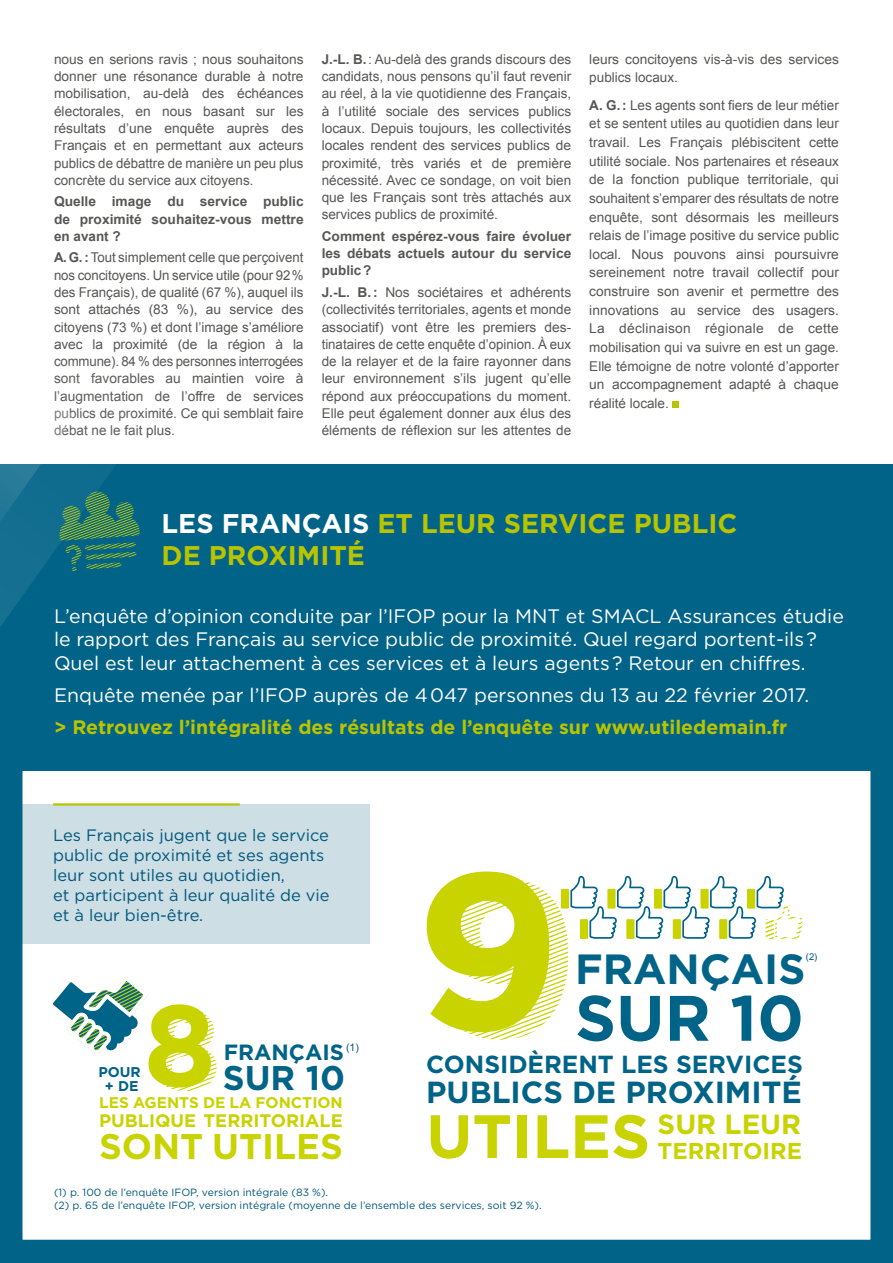
<style>
.page{position:relative;width:893px;height:1263px;background:#fff}
.page>*{position:absolute;margin:0;border:0;box-sizing:border-box;transform-origin:0 0}
.t1{font:700 222px "Gotham";color:#c8d300}
.t2{font:700 64.05px "Gotham";color:#006388}
.t3{font:700 61.05px "Gotham";color:#c8d300}
.t4{font:700 42.15px "Gotham";color:#006388}
.t5{font:700 35.55px "Gotham";color:#c8d300}
.t6{font:700 34.2px "Gotham";color:#006388}
.t7{font:700 30.45px "Gotham";color:#006388}
.t8{font:700 27.75px "Gotham";color:#c8d300}
.t9{font:700 27px/32.4px "Gotham";color:#b9c400}
.t10{font:700 24.75px "Gotham";color:#006388}
.t11{font:700 22.95px "Gotham";color:#c8d300}
.t12{font:700 22.05px "Gotham";color:#006388}
.t13{font:19.5px/23.4px "Gotham";color:#fff}
.t14{font:700 19.5px "Gotham";color:#b9c400}
.t15{font:700 18.15px "Gotham";color:#c8d300}
.t16{font:16.5px/19.8px "Gotham";color:#00577b}
.t17{font:700 15.45px "Gotham";color:#c8d300}
.t18{font:700 14.1px/15px "Gotham";color:#006388;text-align:center}
.t19{font:13.5px/17.2px "Arial";color:#575756;text-align:justify}
.t20{font:700 13.5px/17.2px "Arial";color:#575756;text-align:justify}
.t21{font:10.5px/12.6px "Gotham";color:#00577b}
.t22{font:10.5px "Arial";color:#00577b}
.t23{font:9.3px "Arial";color:#00577b}
.s1{font-weight:700}
.s2{color:#fff}
</style>
<div class="page">
<div style="left:14px;top:804px;width:356px;height:140px;background:#cddee5"></div>
<svg style="left:673px;top:402px;width:6px;height:6px"></svg>
<div style="left:0;top:465px;width:893px;height:306px;background:#006387"></div>
<hr style="left:53px;top:803px;width:187px;height:2px;background:#b9c400">
<svg style="left:53px;top:981px;width:164px;height:110px"></svg>
<svg style="left:446px;top:875px;width:357px;height:165px"></svg>
<div style="left:0;top:745px;width:893px;height:517px;border:22px solid #006387"></div>
<svg style="left:0;top:464px;width:188px;height:163px"></svg>
<div style="left:0;top:707px;width:9px;height:556px;background:#006387"></div>
<div style="left:0;top:1257px;width:893px;height:6px;background:#006387"></div>
<svg style="left:0;top:464px;width:140px;height:108px"></svg>
<p class="t19" style="left:54px;top:51px;width:251px">nous en serions ravis ; nous souhaitons donner une résonance durable à notre mobilisation, au-delà des échéances électorales, en nous basant sur les résultats d’une enquête auprès des Français et en permettant aux acteurs publics de débattre de manière un peu plus concrète du service aux citoyens.</p>
<p class="t20" style="left:54px;top:193px;width:251px">Quelle image du service public de proximité souhaitez-vous mettre en avant ?</p>
<p class="t19" style="left:54px;top:249px;width:251px"><span class="s1">A. G. :</span> Tout simplement celle que perçoivent nos concitoyens. Un service utile (pour 92% des Français), de qualité (67 %), auquel ils sont attachés (83 %), au service des citoyens (73 %) et dont l’image s’améliore avec la proximité (de la région à la commune). 84 % des personnes interrogées sont favorables au maintien voire à l’augmentation de l’offre de services publics de proximité. Ce qui semblait faire débat ne le fait plus.</p>
<p class="t19" style="left:322px;top:51px;width:251px"><span class="s1">J.-L. B.</span>: Au-delà des grands discours des candidats, nous pensons qu’il faut revenir au réel, à la vie quotidienne des Français, à l’utilité sociale des services publics locaux. Depuis toujours, les collectivités locales rendent des services publics de proximité, très variés et de première nécessité. Avec ce sondage, on voit bien que les Français sont très attachés aux services publics de proximité.</p>
<p class="t20" style="left:322px;top:228px;width:251px">Comment espérez-vous faire évoluer les débats actuels autour du service public?</p>
<p class="t19" style="left:322px;top:284px;width:251px"><span class="s1">J.-L. B.:</span> Nos sociétaires et adhérents (collectivités territoriales, agents et monde associatif) vont être les premiers des&shy;tinataires de cette enquête d’opinion. À eux de la relayer et de la faire rayonner dans leur environnement s’ils jugent qu’elle répond aux préoccupations du moment.<br>Elle peut également donner aux élus des éléments de réflexion sur les attentes de</p>
<p class="t19" style="left:589px;top:50px;width:251px;line-height:18.6px">leurs concitoyens vis-à-vis des services publics locaux.</p>
<p class="t19" style="left:589px;top:96px;width:251px;line-height:18.6px"><span class="s1">A. G.:</span> Les agents sont fiers de leur métier et se sentent utiles au quotidien dans leur travail. Les Français plébiscitent cette utilité sociale. Nos partenaires et réseaux de la fonction publique territoriale, qui souhaitent s’emparer des résultats de notre enquête, sont désormais les meilleurs relais de l’image positive du service public local. Nous pouvons ainsi poursuivre sereinement notre travail collectif pour construire son avenir et permettre des innovations au service des usagers.<br>La déclinaison régionale de cette mobilisation qui va suivre en est un gage.<br>Elle témoigne de notre volonté d’apporter un accompagnement adapté à chaque réalité locale.</p>
<h3 class="t9" style="left:162px;top:506px;width:577px"><span class="s2">LES FRANÇAIS</span> ET LEUR SERVICE PUBLIC<br>DE PROXIMITÉ</h3>
<p class="t13" style="left:54px;top:604px;width:791px">L’enquête d’opinion conduite par l’IFOP pour la MNT et SMACL Assurances étudie le rapport des Français au service public de proximité. Quel regard portent-ils?<br>Quel est leur attachement à ces services et à leurs agents? Retour en chiffres.</p>
<h3 class="t13" style="left:54px;top:683px;width:757px">Enquête menée par l’IFOP auprès de 4047 personnes du 13 au 22 février 2017.</h3>
<h3 class="t14" style="left:54px;top:715px;width:735px">&gt; Retrouvez l’intégralité des résultats de l’enquête sur www.utiledemain.fr</h3>
<p class="t16" style="left:53px;top:825px;width:278px">Les Français jugent que le service public de proximité et ses agents leur sont utiles au quotidien,<br>et participent à leur qualité de vie et à leur bien-être.</p>
<p class="t22" style="left:346px;top:1041px;width:14px">(1)</p>
<h3 class="t12" style="left:224px;top:1039px;width:122px">FRANÇAIS</h3>
<h3 class="t6" style="left:223px;top:1058px;width:124px">SUR 10</h3>
<p class="t18" style="left:98px;top:1064px;width:44px">POUR + DE</p>
<p class="t17" style="left:99px;top:1094px;width:245px">LES AGENTS DE LA FONCTION</p>
<h3 class="t15" style="left:99px;top:1110px;width:245px">PUBLIQUE TERRITORIALE</h3>
<h3 class="t5" style="left:99px;top:1125px;width:245px">SONT UTILES</h3>
<h1 class="t1" style="left:414px;top:823px;width:148px">9</h1>
<h3 class="t4" style="left:575px;top:944px;width:232px">FRANÇAIS</h3>
<p class="t23" style="left:806px;top:951px;width:13px">(2)</p>
<h2 class="t2" style="left:575px;top:981px;width:230px">SUR 10</h2>
<h3 class="t10" style="left:426px;top:1049px;width:378px">CONSIDÈRENT LES SERVICES</h3>
<h3 class="t7" style="left:426px;top:1075px;width:377px">PUBLICS DE PROXIMITÉ</h3>
<h3 class="t3" style="left:426px;top:1101px;width:225px">UTILES</h3>
<h3 class="t8" style="left:658px;top:1108px;width:145px">SUR LEUR</h3>
<h3 class="t11" style="left:658px;top:1137px;width:146px">TERRITOIRE</h3>
<p class="t21" style="left:54px;top:1186px;width:489px">(1) p. 100 de l’enquête IFOP, version intégrale (83 %).<br>(2) p. 65 de l’enquête IFOP, version intégrale (moyenne de l’ensemble des services, soit 92 %).</p>
</div>
